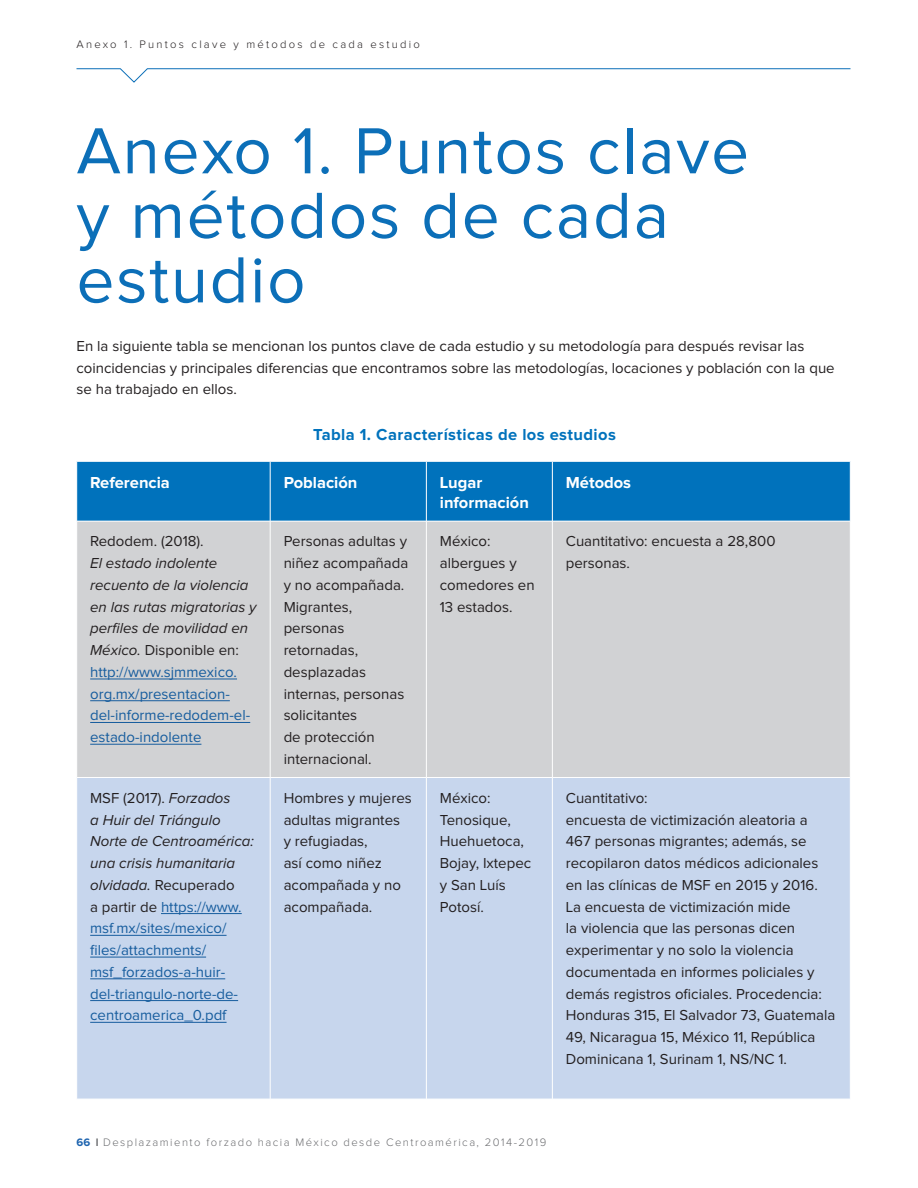
<style>
.page{position:relative;width:918px;height:1188px;background:#fff}
.page>*{position:absolute;margin:0;border:0;box-sizing:border-box;transform-origin:0 0}
.t1{font:67.5px/64.5px "Proxima Nova";letter-spacing:.025em;color:#0c6fb8}
.t2{font:700 16.5px/19.8px "Proxima Nova";color:#fff}
.t3{font:700 16.5px "Proxima Nova";letter-spacing:.025em;color:#0072bc}
.t4{font:15px/21.8px "Proxima Nova";color:#231f20}
.t5{font:15px/21.8px "Proxima Nova";color:#175d9e}
.t6{font:italic 15px/21.8px "Proxima Nova";color:#231f20}
.t7{font:300 11.25px "Proxima Nova";letter-spacing:.13em;color:#6c6d70}
.t8{font:300 11.25px "Proxima Nova";letter-spacing:.2em;color:#231f20}
.s1{font-style:normal}
.s2{font-style:normal;color:#175d9e}
.s3{color:#231f20}
.s4{font-style:italic;color:#231f20}
.s5{font-weight:700;color:#1e64af}
.s6{font-weight:700}
</style>
<div class="page">
<svg style="left:76px;top:68px;width:775px;height:15px"></svg>
<div style="left:77px;top:462px;width:773px;height:59px;background:#0072bc"></div>
<div style="left:77px;top:522px;width:773px;height:255px;background:#d1d2d4"></div>
<div style="left:77px;top:778px;width:773px;height:321px;background:#c7d6ed"></div>
<hr style="left:270px;top:461px;width:1px;height:60px;background:#fff">
<hr style="left:426px;top:461px;width:1px;height:60px;background:#fff">
<hr style="left:552px;top:461px;width:1px;height:60px;background:#fff">
<hr style="left:270px;top:521px;width:1px;height:256px;background:#fff">
<hr style="left:426px;top:521px;width:1px;height:256px;background:#fff">
<hr style="left:552px;top:521px;width:1px;height:256px;background:#fff">
<hr style="left:270px;top:778px;width:1px;height:321px;background:#fff">
<hr style="left:426px;top:778px;width:1px;height:321px;background:#fff">
<hr style="left:552px;top:778px;width:1px;height:321px;background:#fff">
<hr style="left:90px;top:679px;width:147px;height:1px;background:#175d9e">
<hr style="left:90px;top:700px;width:140px;height:1px;background:#175d9e">
<hr style="left:90px;top:722px;width:160px;height:1px;background:#175d9e">
<hr style="left:90px;top:744px;width:111px;height:1px;background:#175d9e">
<hr style="left:161px;top:913px;width:81px;height:1px;background:#175d9e">
<hr style="left:90px;top:935px;width:137px;height:1px;background:#175d9e">
<hr style="left:90px;top:957px;width:116px;height:1px;background:#175d9e">
<hr style="left:90px;top:979px;width:135px;height:1px;background:#175d9e">
<hr style="left:90px;top:1000px;width:148px;height:1px;background:#175d9e">
<hr style="left:90px;top:1022px;width:137px;height:1px;background:#175d9e">
<p class="t8" style="left:76px;top:39px;width:345px">Anexo 1. Puntos clave y métodos de cada estudio</p>
<h1 class="t1" style="left:76px;top:121px;width:674px">Anexo 1. Puntos clave y métodos de cada estudio</h1>
<p class="t4" style="left:76px;top:336px;width:760px">En la siguiente tabla se mencionan los puntos clave de cada estudio y su metodología para después revisar las coincidencias y principales diferencias que encontramos sobre las metodologías, locaciones y población con la que se ha trabajado en ellos.</p>
<p class="t3" style="left:313px;top:427px;width:304px">Tabla 1. Características de los estudios</p>
<p class="t2" style="left:90px;top:473px;width:81px">Referencia</p>
<p class="t2" style="left:284px;top:473px;width:75px">Población</p>
<p class="t2" style="left:440px;top:473px;width:91px">Lugar información</p>
<p class="t2" style="left:566px;top:473px;width:67px">Métodos</p>
<p class="t4" style="left:90px;top:531px;width:115px">Redodem. (2018).</p>
<p class="t6" style="left:90px;top:553px;width:168px">El estado indolente recuento de la violencia en las rutas migratorias y perfiles de movilidad en<br>México. <span class="s1">Disponible en: </span><span class="s2">http://www.sjmmexico. org.mx/presentacion&shy;del-informe-redodem-el&shy;estado-indolente</span></p>
<p class="t4" style="left:284px;top:531px;width:126px">Personas adultas y niñez acompañada y no acompañada.<br>Migrantes, personas retornadas, desplazadas internas, personas solicitantes<br>de protección internacional.</p>
<p class="t4" style="left:440px;top:531px;width:96px">México: albergues y comedores en<br>13 estados.</p>
<p class="t4" style="left:566px;top:531px;width:211px">Cuantitativo: encuesta a 28,800 personas.</p>
<p class="t5" style="left:90px;top:788px;width:165px"><span class="s3">MSF (2017).</span> <span class="s4">Forzados<br>a Huir del Triángulo<br>Norte de Centroamérica: una crisis humanitaria olvidada.</span> <span class="s3">Recuperado<br>a partir de</span> https://www. msf.mx/sites/mexico/ files/attachments/ msf_forzados-a-huir&shy;del-triangulo-norte-de&shy;centroamerica_0.pdf</p>
<p class="t4" style="left:284px;top:788px;width:130px">Hombres y mujeres adultas migrantes<br>y refugiadas,<br>así como niñez acompañada y no acompañada.</p>
<p class="t4" style="left:440px;top:788px;width:93px">México:<br>Tenosique,<br>Huehuetoca,<br>Bojay, Ixtepec y San Luís<br>Potosí.</p>
<p class="t4" style="left:566px;top:788px;width:271px">Cuantitativo:<br>encuesta de victimización aleatoria a 467 personas migrantes; además, se recopilaron datos médicos adicionales en las clínicas de MSF en 2015 y 2016.<br>La encuesta de victimización mide<br>la violencia que las personas dicen experimentar y no solo la violencia documentada en informes policiales y demás registros oficiales. Procedencia:<br>Honduras 315, El Salvador 73, Guatemala 49, Nicaragua 15, México 11, República Dominicana 1, Surinam 1, NS/NC 1.</p>
<p class="t7" style="left:76px;top:1137px;width:471px"><span class="s5">66</span> <span class="s6">l</span> Desplazamiento forzado hacia México desde Centroamérica, 2014-2019</p>
</div>
